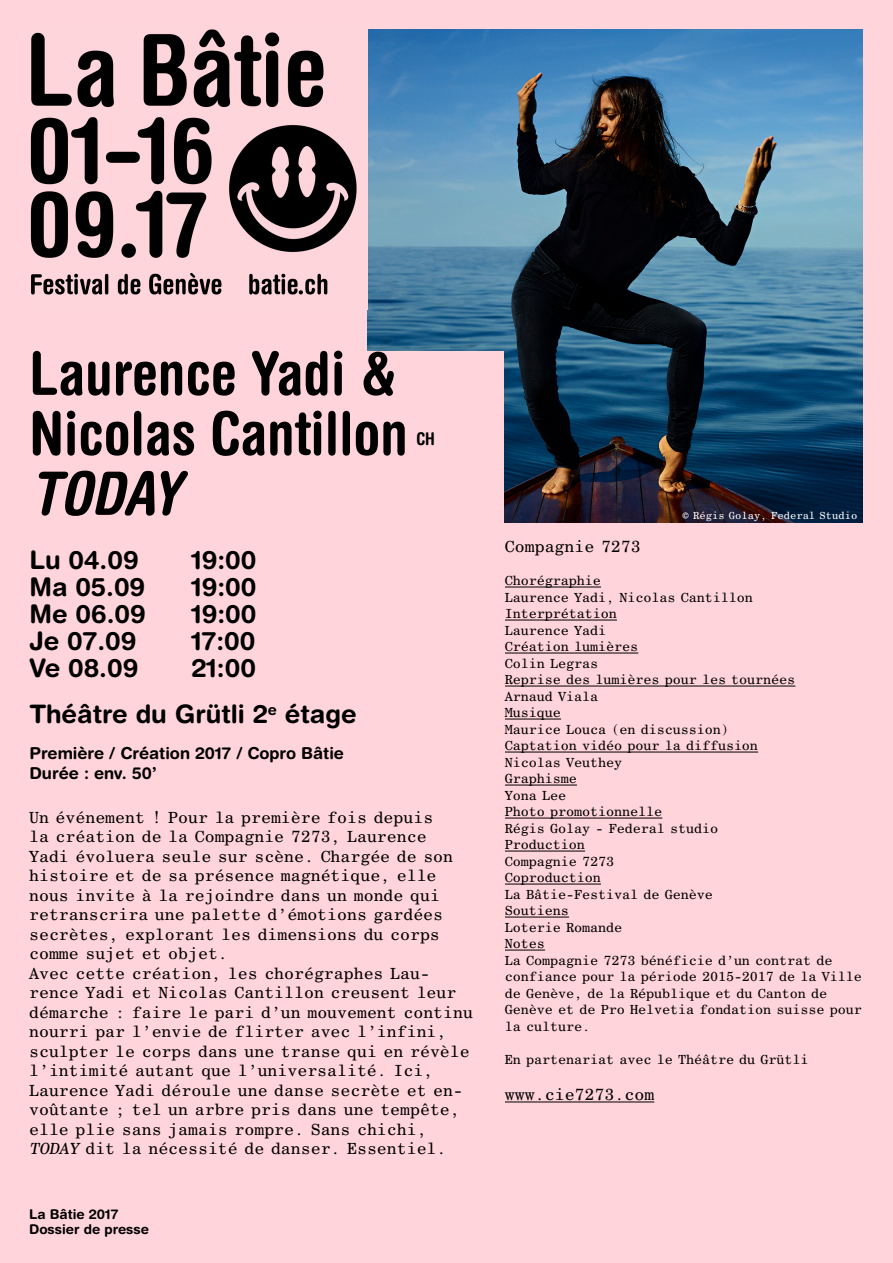
<style>
.page{position:relative;width:893px;height:1263px;background:#ffd4db}
.page>*{position:absolute;margin:0;border:0;box-sizing:border-box;transform-origin:0 0}
.t1{font:700 condensed 60px/60px "Helvetica Rounded";color:#000}
.t2{font:italic 700 condensed 60px "Helvetica Rounded";letter-spacing:-.005em;color:#000}
.t3{font:700 25.5px/46.5px "Helvetica Rounded";color:#000}
.t4{font:700 condensed 17.55px "Helvetica Rounded";color:#000}
.t5{font:16.5px/19.5px "monoxideregular";color:#000}
.t6{font:700 16.5px/19.5px "Helvetica Rounded";color:#000}
.t7{font:13.5px/16.5px "monoxideregular";letter-spacing:-.01em;color:#000}
.t8{font:700 13.5px/15px "Helvetica Rounded";color:#000}
.t9{font:10.5px "monoxideregular";color:#fff}
.s1{font-family:"monoxide";font-style:italic}
</style>
<div class="page">
<img style="left:368px;top:29px;width:494px;height:493px">
<hr style="left:505px;top:587px;width:96px;height:1px;background:#000">
<hr style="left:505px;top:620px;width:112px;height:1px;background:#000">
<hr style="left:505px;top:653px;width:133px;height:1px;background:#000">
<hr style="left:505px;top:686px;width:290px;height:1px;background:#000">
<hr style="left:505px;top:719px;width:56px;height:1px;background:#000">
<hr style="left:505px;top:752px;width:253px;height:1px;background:#000">
<hr style="left:505px;top:785px;width:72px;height:1px;background:#000">
<hr style="left:505px;top:818px;width:157px;height:1px;background:#000">
<hr style="left:505px;top:851px;width:80px;height:1px;background:#000">
<hr style="left:505px;top:884px;width:96px;height:1px;background:#000">
<hr style="left:505px;top:917px;width:64px;height:1px;background:#000">
<hr style="left:505px;top:950px;width:40px;height:1px;background:#000">
<hr style="left:505px;top:1101px;width:149px;height:1px;background:#000">
<div style="left:29px;top:351px;width:475px;height:489px;background:#ffd4db"></div>
<img style="left:30px;top:29px;width:327px;height:266px">
<h1 class="t1" style="left:29px;top:342px;width:380px">Laurence Yadi &amp;<br>Nicolas Cantillon</h1>
<p class="t4" style="left:416px;top:428px;width:20px">CH</p>
<h1 class="t2" style="left:29px;top:457px;width:152px">TODAY</h1>
<h2 class="t3" style="left:29px;top:536px;width:111px">Lu 04.09</h2>
<h2 class="t3" style="left:191px;top:536px;width:66px">19:00</h2>
<h2 class="t3" style="left:29px;top:563px;width:117px">Ma 05.09</h2>
<h2 class="t3" style="left:191px;top:563px;width:66px">19:00</h2>
<h2 class="t3" style="left:29px;top:590px;width:118px">Me 06.09</h2>
<h2 class="t3" style="left:191px;top:590px;width:66px">19:00</h2>
<h2 class="t3" style="left:29px;top:617px;width:108px">Je 07.09</h2>
<h2 class="t3" style="left:191px;top:617px;width:66px">17:00</h2>
<h2 class="t3" style="left:29px;top:644px;width:110px">Ve 08.09</h2>
<h2 class="t3" style="left:29px;top:644px;width:329px;text-indent:162px">21:00<br>Théâtre du Grütli 2<sup>e</sup> étage</h2>
<p class="t6" style="left:29px;top:743px;width:316px">Première / Création 2017 / Copro Bâtie<br>Durée : env. 50’</p>
<p class="t5" style="left:29px;top:807px;width:445px">Un événement ! Pour la première fois depuis<br>la création de la Compagnie 7273, Laurence<br>Yadi évoluera seule sur scène. Chargée de son histoire et de sa présence magnétique, elle nous invite à la rejoindre dans un monde qui retranscrira une palette d’émotions gardées secrètes, explorant les dimensions du corps comme sujet et objet.<br>Avec cette création, les chorégraphes Lau&shy;rence Yadi et Nicolas Cantillon creusent leur démarche : faire le pari d’un mouvement continu nourri par l’envie de flirter avec l’infini, sculpter le corps dans une transe qui en révèle l’intimité autant que l’universalité. Ici, Laurence Yadi déroule une danse secrète et en&shy;voûtante ; tel un arbre pris dans une tempête, elle plie sans jamais rompre. Sans chichi, <span class="s1">TODAY</span> dit la nécessité de danser. Essentiel.</p>
<p class="t8" style="left:29px;top:1206px;width:121px">La Bâtie 2017<br>Dossier de presse</p>
<p class="t9" style="left:682px;top:509px;width:176px">© Régis Golay, Federal Studio</p>
<p class="t5" style="left:505px;top:536px;width:137px">Compagnie 7273</p>
<p class="t7" style="left:505px;top:572px;width:358px">Chorégraphie<br>Laurence Yadi, Nicolas Cantillon<br>Interprétation<br>Laurence Yadi<br>Création lumières<br>Colin Legras<br>Reprise des lumières pour les tournées<br>Arnaud Viala<br>Musique<br>Maurice Louca (en discussion)<br>Captation vidéo pour la diffusion<br>Nicolas Veuthey<br>Graphisme<br>Yona Lee<br>Photo promotionnelle<br>Régis Golay - Federal studio<br>Production<br>Compagnie 7273<br>Coproduction<br>La Bâtie-Festival de Genève<br>Soutiens<br>Loterie Romande<br>Notes<br>La Compagnie 7273 bénéficie d’un contrat de confiance pour la période 2015-2017 de la Ville de Genève, de la République et du Canton de<br>Genève et de Pro Helvetia fondation suisse pour la culture.</p>
<p class="t7" style="left:505px;top:1050px;width:305px">En partenariat avec le Théâtre du Grütli</p>
<p class="t5" style="left:505px;top:1084px;width:151px">www.cie7273.com</p>
</div>
